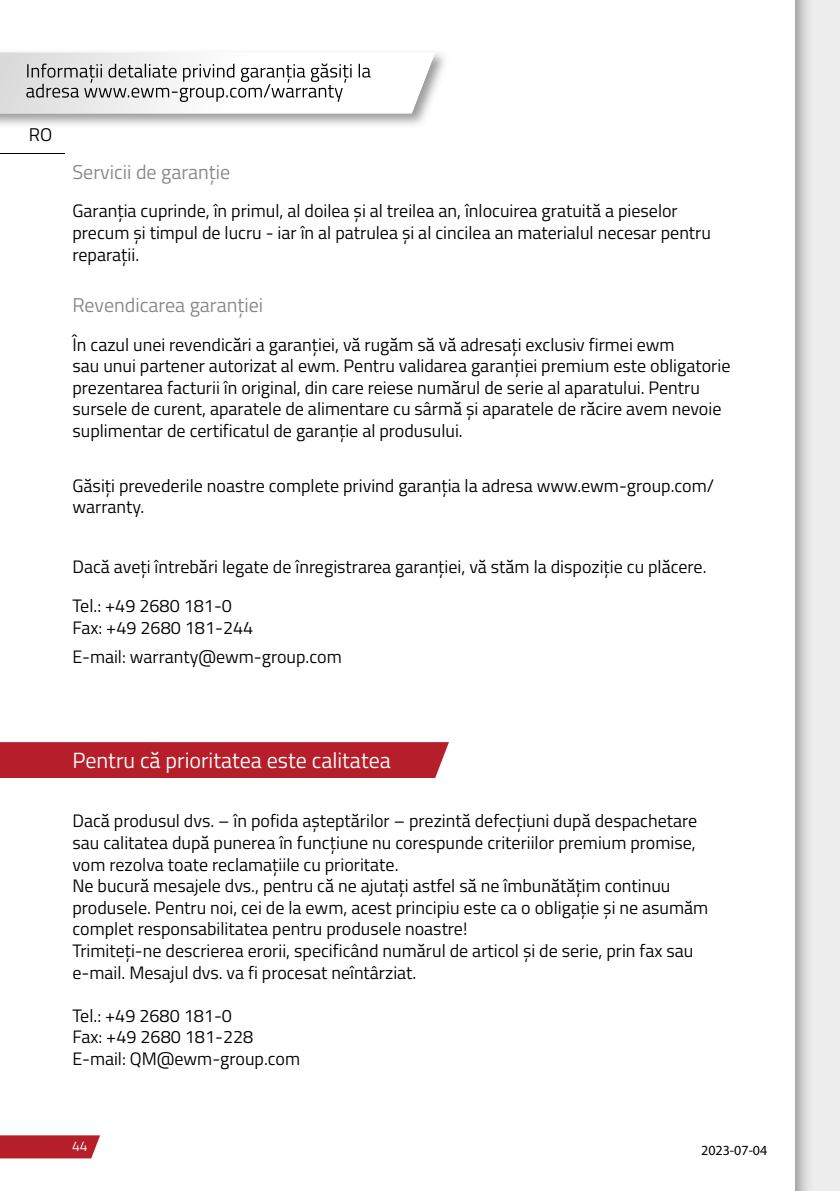
<style>
.page{position:relative;width:840px;height:1191px;background:#fff}
.page>*{position:absolute;margin:0;border:0;box-sizing:border-box;transform-origin:0 0}
.t1{font:22px "Titillium Text";color:#fff}
.t2{font:20px "Titillium Text";color:#878787}
.t3{font:18.4px "Titillium Text";color:#000}
.t4{font:18px/21.6px "Titillium Text";color:#000}
.t5{font:14px "Myriad Pro";color:#000}
.t6{font:14px "Titillium Text";color:#fff}
.t7{font:12px "Myriad Pro";color:#000}
</style>
<div class="page">
<div style="left:794px;top:0;width:45px;height:1191px;background:#ededed"></div>
<img style="left:794px;top:0;width:14px;height:1191px">
<svg style="left:0;top:1135px;width:100px;height:23px;background:#ba2b35"></svg>
<div style="left:0;top:742px;width:448px;height:36px;background:#b61f29"></div>
<svg style="left:0;top:52px;width:435px;height:61px"></svg>
<img style="left:27px;top:64px;width:344px;height:19px">
<img style="left:26px;top:84px;width:316px;height:18px">
<hr style="left:0;top:153px;width:65px;height:1px;background:#000">
<p class="t3" style="left:29px;top:121px;width:25px">RO</p>
<p class="t2" style="left:72px;top:157px;width:159px">Servicii de garanţie</p>
<p class="t4" style="left:72px;top:199px;width:639px">Garanţia cuprinde, în primul, al doilea și al treilea an, înlocuirea gratuită a pieselor precum și timpul de lucru - iar în al patrulea și al cincilea an materialul necesar pentru reparaţii.</p>
<p class="t2" style="left:72px;top:290px;width:192px">Revendicarea garanţiei</p>
<p class="t4" style="left:72px;top:333px;width:659px">În cazul unei revendicări a garanţiei, vă rugăm să vă adresaţi exclusiv firmei ewm<br>sau unui partener autorizat al ewm. Pentru validarea garanţiei premium este obligatorie prezentarea facturii în original, din care reiese numărul de serie al aparatului. Pentru sursele de curent, aparatele de alimentare cu sârmă și aparatele de răcire avem nevoie suplimentar de certificatul de garanţie al produsului.</p>
<p class="t4" style="left:72px;top:473px;width:642px">Găsiţi prevederile noastre complete privind garanţia la adresa www.ewm-group.com/ warranty.</p>
<p class="t4" style="left:72px;top:547px;width:635px;line-height:38.6px">Dacă aveţi întrebări legate de înregistrarea garanţiei, vă stăm la dispoziţie cu plăcere.<br>Tel.: +49 2680 181-0</p>
<p class="t4" style="left:72px;top:612px;width:270px;line-height:28.8px">Fax: +49 2680 181-244<br>E-mail: warranty@ewm-group.com</p>
<p class="t1" style="left:72px;top:744px;width:320px">Pentru că prioritatea este calitatea</p>
<p class="t4" style="left:72px;top:809px;width:637px">Dacă produsul dvs. – în pofida așteptărilor – prezintă defecţiuni după despachetare sau calitatea după punerea în funcţiune nu corespunde criteriilor premium promise, vom rezolva toate reclamaţiile cu prioritate.<br>Ne bucură mesajele dvs., pentru că ne ajutaţi astfel să ne îmbunătăţim continuu produsele. Pentru noi, cei de la ewm, acest principiu este ca o obligaţie și ne asumăm complet responsabilitatea pentru produsele noastre!<br>Trimiteţi-ne descrierea erorii, specificând numărul de articol și de serie, prin fax sau e-mail. Mesajul dvs. va fi procesat neîntârziat.</p>
<p class="t4" style="left:72px;top:1003px;width:229px">Tel.: +49 2680 181-0<br>Fax: +49 2680 181-228<br>E-mail: QM@ewm-group.com</p>
<p class="t6" style="left:72px;top:1135px;width:17px">44</p>
<p class="t7" style="left:710px;top:1143px;width:58px">2025-01-10</p>
<p class="t5" style="left:700px;top:1142px;width:68px">2023-07-04</p>
</div>
